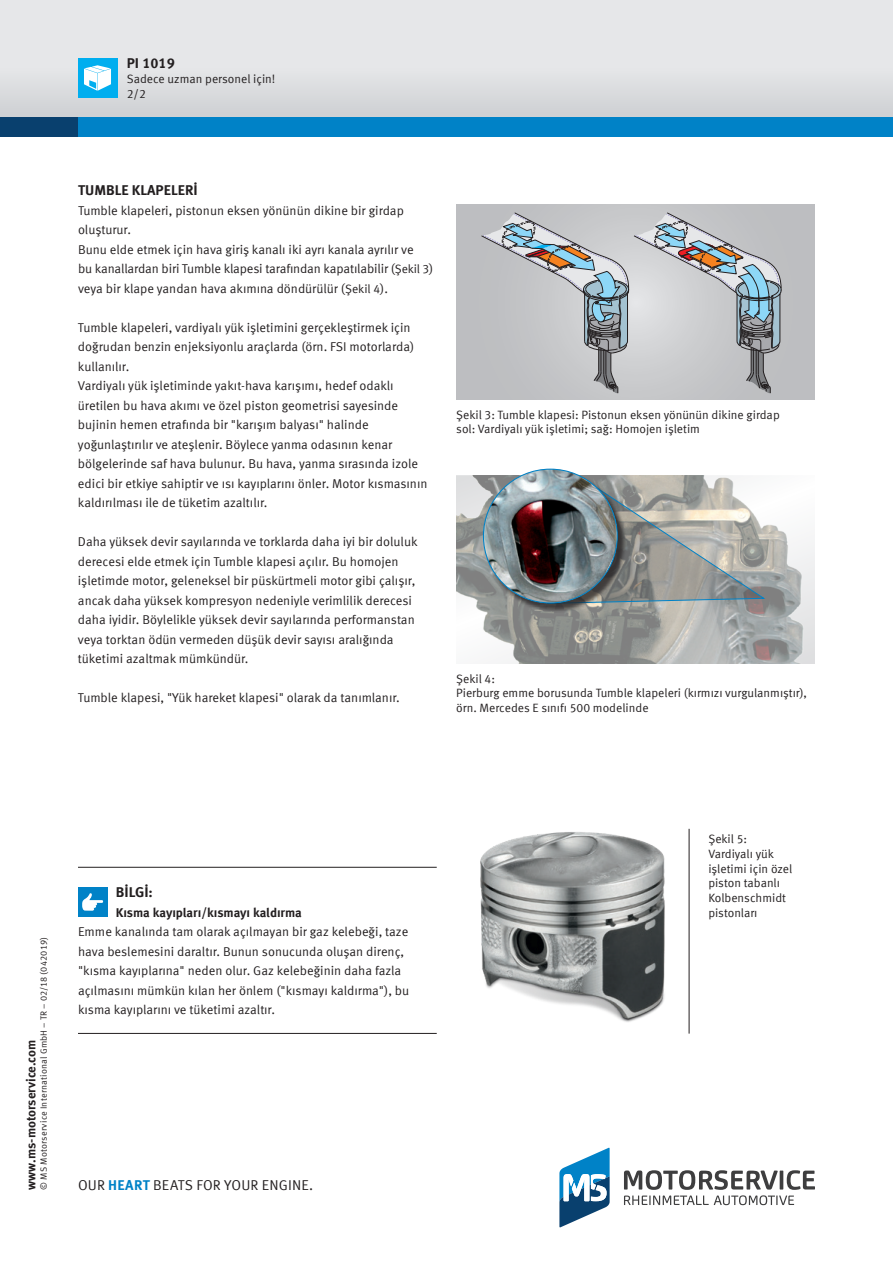
<style>
.page{position:relative;width:893px;height:1263px;background:#fff}
.page>*{position:absolute;margin:0;border:0;box-sizing:border-box;transform-origin:0 0}
.t1{font:14.25px "Meta Offc Pro Norm";letter-spacing:.01em;color:#231f20}
.t2{font:700 14.25px "Meta Offc Pro";color:#231f20}
.t3{font:12.75px/19.5px "Meta Offc Pro Norm";letter-spacing:-.005em;color:#231f20}
.t4{font:700 12.75px "Meta Offc Pro";letter-spacing:-.005em;color:#231f20}
.t5{font:12px/14.7px "Meta Offc Pro Norm";color:#231f20}
.t6{font:9px "Meta Offc Pro Norm";letter-spacing:.02em;color:#231f20}
.s1{font-size:12px}
.s2{font-family:"Meta Offc Pro";font-weight:700;color:#0082c7}
</style>
<div class="page">
<svg style="left:624px;top:1170px;width:191px;height:35px"></svg>
<svg style="left:559px;top:1148px;width:51px;height:79px"></svg>
<div style="left:0;top:0;width:893px;height:127px;background:#e6e7e9"></div>
<div style="left:0;top:68px;width:893px;height:49px;background:#dadbde"></div>
<div style="left:0;top:117px;width:893px;height:19px;background:#09406e"></div>
<div style="left:78px;top:117px;width:815px;height:19px;background:#0082c7"></div>
<div style="left:78px;top:58px;width:39px;height:39px;background:#00aeef"></div>
<svg style="left:84px;top:65px;width:27px;height:26px"></svg>
<div style="left:456px;top:205px;width:359px;height:195px;background:#bdbec1"></div>
<svg style="left:481px;top:212px;width:300px;height:181px"></svg>
<img style="left:456px;top:475px;width:359px;height:188px">
<svg style="left:627px;top:475px;width:140px;height:129px;background:#aaaba7"></svg>
<div style="left:484px;top:470px;width:143px;height:143px;background:#231f20;opacity:.75"></div>
<img style="left:483px;top:469px;width:134px;height:134px;border-radius:67px">
<img style="left:480px;top:832px;width:185px;height:190px">
<hr style="left:689px;top:829px;width:1px;height:204px;background:#231f20">
<hr style="left:78px;top:867px;width:359px;height:1px;background:#231f20">
<hr style="left:78px;top:1033px;width:359px;height:1px;background:#231f20">
<div style="left:78px;top:887px;width:29px;height:29px;background:#0082c7"></div>
<svg style="left:82px;top:893px;width:21px;height:18px"></svg>
<p class="t2" style="left:127px;top:52px;width:50px">PI 1019</p>
<p class="t5" style="left:127px;top:85px;width:21px">2/2</p>
<p class="t5" style="left:127px;top:71px;width:150px">Sadece uzman personel için!</p>
<p class="t2" style="left:78px;top:179px;width:121px">TUMBLE KLAPELERI</p>
<p class="t3" style="left:78px;top:200px;width:357px">Tumble klapeleri, pistonun eksen yönünün dikine bir girdap oluşturur.<br>Bunu elde etmek için hava giriş kanalı iki ayrı kanala ayrılır ve<br>bu kanallardan biri Tumble klapesi tarafından kapatılabilir (<span class="s1">Şekil 3</span>) veya bir klape yandan hava akımına döndürülür (<span class="s1">Şekil 4</span>).</p>
<p class="t3" style="left:78px;top:317px;width:351px">Tumble klapeleri, vardiyalı yük işletimini gerçekleştirmek için doğrudan benzin enjeksiyonlu araçlarda (örn. FSI motorlarda) kullanılır.<br>Vardiyalı yük işletiminde yakıt-hava karışımı, hedef odaklı üretilen bu hava akımı ve özel piston geometrisi sayesinde bujinin hemen etrafında bir "karışım balyası" halinde yoğunlaştırılır ve ateşlenir. Böylece yanma odasının kenar bölgelerinde saf hava bulunur. Bu hava, yanma sırasında izole edici bir etkiye sahiptir ve ısı kayıplarını önler. Motor kısmasının kaldırılması ile de tüketim azaltılır.</p>
<p class="t3" style="left:78px;top:531px;width:341px">Daha yüksek devir sayılarında ve torklarda daha iyi bir doluluk derecesi elde etmek için Tumble klapesi açılır. Bu homojen işletimde motor, geleneksel bir püskürtmeli motor gibi çalışır, ancak daha yüksek kompresyon nedeniyle verimlilik derecesi daha iyidir. Böylelikle yüksek devir sayılarında performanstan veya torktan ödün vermeden düşük devir sayısı aralığında tüketimi azaltmak mümkündür.</p>
<p class="t3" style="left:78px;top:687px;width:323px">Tumble klapesi, "Yük hareket klapesi" olarak da tanımlanır.</p>
<p class="t5" style="left:456px;top:406px;width:325px">Şekil 3: Tumble klapesi: Pistonun eksen yönünün dikine girdap sol: Vardiyalı yük işletimi; sağ: Homojen işletim</p>
<p class="t5" style="left:456px;top:670px;width:352px">Şekil 4:<br>Pierburg emme borusunda Tumble klapeleri (kırmızı vurgulanmıştır), örn. Mercedes E sınıfı 500 modelinde</p>
<p class="t6" style="left:37px;top:1189px;width:254px;rotate:-90deg">© MS Motorservice International GmbH – TR – 02/18 (042019)</p>
<p class="t4" style="left:21px;top:1189px;width:151px;rotate:-90deg">www.ms-motorservice.com</p>
<p class="t2" style="left:116px;top:881px;width:39px">BILGI:</p>
<p class="t4" style="left:116px;top:902px;width:188px">Kısma kayıpları/kısmayı kaldırma</p>
<p class="t3" style="left:78px;top:921px;width:333px">Emme kanalında tam olarak açılmayan bir gaz kelebeği, taze hava beslemesini daraltır. Bunun sonucunda oluşan direnç, "kısma kayıplarına" neden olur. Gaz kelebeğinin daha fazla açılmasını mümkün kılan her önlem ("kısmayı kaldırma"), bu kısma kayıplarını ve tüketimi azaltır.</p>
<p class="t1" style="left:78px;top:1174px;width:237px">OUR <span class="s2">HEART</span> BEATS FOR YOUR ENGINE.</p>
<p class="t5" style="left:708px;top:831px;width:86px">Şekil 5:<br>Vardiyalı yük işletimi için özel piston tabanlı<br>Kolbenschmidt pistonları</p>
</div>
